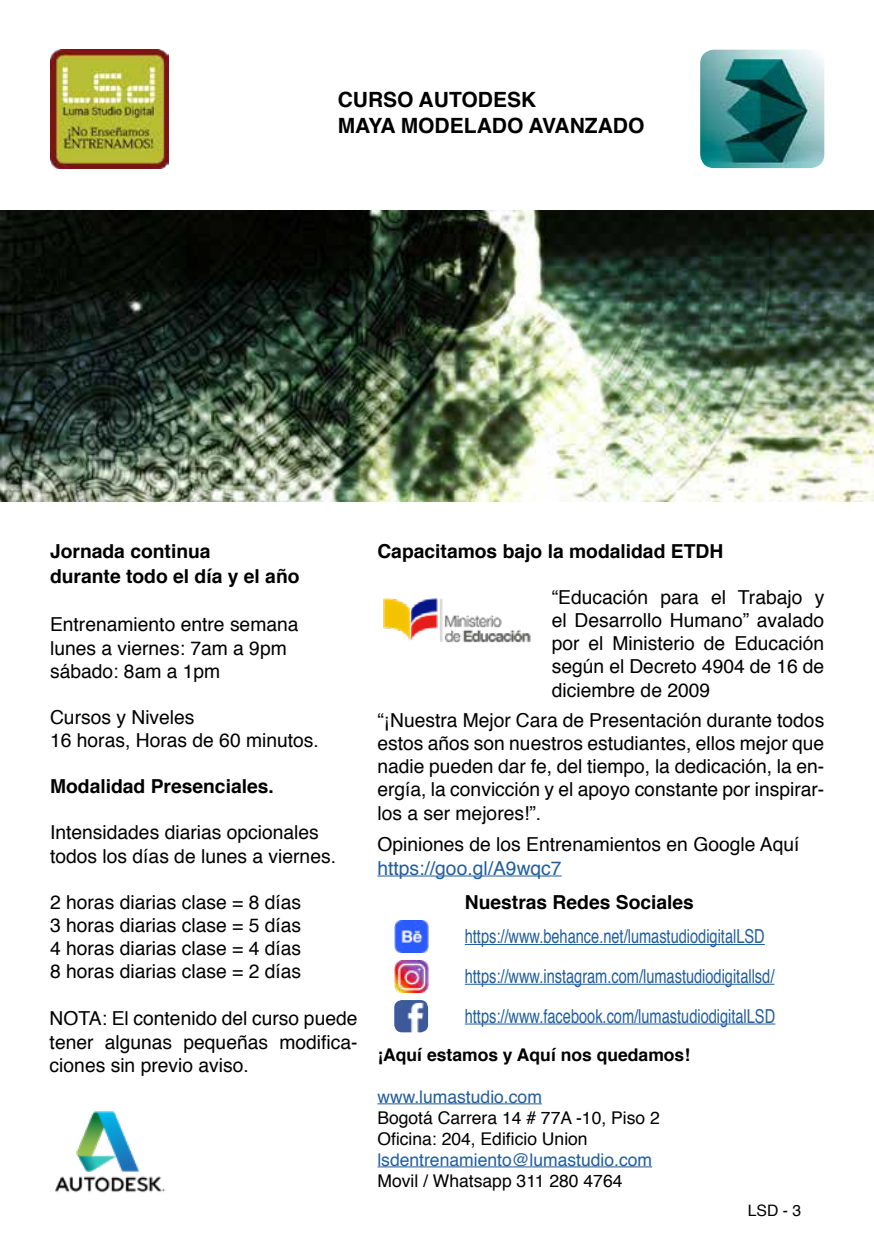
<style>
.page{position:relative;width:874px;height:1241px;background:#fff}
.page>*{position:absolute;margin:0;border:0;box-sizing:border-box;transform-origin:0 0}
.t1{font:700 21px/25.2px "Helvetica";color:#000}
.t2{font:19.25px/23.1px "Helvetica";color:#000}
.t3{font:19.25px/39.7px "Helvetica";color:#215e9e;scale:.76 1}
.t4{font:700 19.25px/25.2px "Helvetica";color:#000}
.t5{font:19.25px "Helvetica";color:#215e9e}
.t6{font:17.5px/21px "Helvetica";color:#000}
.t7{font:17.5px "Helvetica";color:#215e9e}
.t8{font:700 17.5px "Helvetica";color:#000}
.t9{font:15.75px "Helvetica";color:#000}
</style>
<div class="page">
<img style="left:50px;top:50px;width:118px;height:118px">
<img style="left:700px;top:50px;width:123px;height:118px">
<img style="left:0;top:210px;width:873px;height:291px">
<hr style="left:377px;top:1103px;width:164px;height:1px;background:#215e9e">
<hr style="left:377px;top:1166px;width:275px;height:1px;background:#215e9e">
<hr style="left:377px;top:875px;width:184px;height:1px;background:#215e9e">
<img style="left:394px;top:920px;width:34px;height:32px">
<img style="left:394px;top:1000px;width:34px;height:32px">
<img style="left:394px;top:960px;width:34px;height:32px">
<img style="left:383px;top:598px;width:148px;height:45px">
<hr style="left:464px;top:943px;width:300px;height:1px;background:#215e9e">
<hr style="left:464px;top:983px;width:310px;height:1px;background:#215e9e">
<hr style="left:464px;top:1023px;width:310px;height:1px;background:#215e9e">
<img style="left:55px;top:1111px;width:110px;height:82px">
<p class="t1" style="left:337px;top:88px;width:308px">CURSO AUTODESK<br>MAYA MODELADO AVANZADO</p>
<p class="t4" style="left:50px;top:538px;width:251px">Jornada continua<br>durante todo el día y el año</p>
<p class="t2" style="left:50px;top:613px;width:250px">Entrenamiento entre semana lunes a viernes: 7am a 9pm sábado: 8am a 1pm</p>
<p class="t2" style="left:50px;top:706px;width:270px">Cursos y Niveles<br>16 horas, Horas de 60 minutos.</p>
<p class="t4" style="left:50px;top:774px;width:225px">Modalidad Presenciales.</p>
<p class="t2" style="left:50px;top:821px;width:287px">Intensidades diarias opcionales todos los días de lunes a viernes.</p>
<p class="t2" style="left:50px;top:890px;width:252px;text-align:justify">2 horas diarias clase = 8 días 3 horas diarias clase = 5 días 4 horas diarias clase = 4 días 8 horas diarias clase = 2 días</p>
<p class="t4" style="left:377px;top:538px;width:347px">Capacitamos bajo la modalidad ETDH</p>
<p class="t2" style="left:551px;top:586px;width:274px;text-align:justify">“Educación para el Trabajo y el Desarrollo Humano” avalado por el Ministerio de Educación según el Decreto 4904 de 16 de diciembre de 2009</p>
<p class="t2" style="left:377px;top:709px;width:448px;text-align:justify">“¡Nuestra Mejor Cara de Presentación durante todos estos años son nuestros estudiantes, ellos mejor que nadie pueden dar fe, del tiempo, la dedicación, la en&shy;ergía, la convicción y el apoyo constante por inspirar&shy;los a ser mejores!”.</p>
<p class="t2" style="left:377px;top:833px;width:423px">Opiniones de los Entrenamientos en Google Aquí</p>
<p class="t5" style="left:377px;top:852px;width:186px">https://goo.gl/A9wqc7</p>
<p class="t4" style="left:464px;top:890px;width:230px">Nuestras Redes Sociales</p>
<p class="t3" style="left:464px;top:916px;width:408px">https://www.behance.net/lumastudiodigitalLSD https://www.instagram.com/lumastudiodigitallsd/</p>
<p class="t2" style="left:50px;top:1007px;width:309px">NOTA: El contenido del curso puede</p>
<p class="t3" style="left:464px;top:996px;width:410px">https://www.facebook.com/lumastudiodigitalLSD</p>
<p class="t2" style="left:50px;top:1030px;width:309px">tener algunas pequeñas modifica&shy;ciones sin previo aviso.</p>
<p class="t8" style="left:377px;top:1040px;width:314px">¡Aquí estamos y Aquí nos quedamos!</p>
<p class="t7" style="left:377px;top:1082px;width:166px">www.lumastudio.com</p>
<p class="t6" style="left:377px;top:1107px;width:284px">Bogotá Carrera 14 # 77A -10, Piso 2<br>Oficina: 204, Edificio Union</p>
<p class="t7" style="left:377px;top:1145px;width:276px">lsdentrenamiento@lumastudio.com</p>
<p class="t6" style="left:377px;top:1170px;width:246px">Movil / Whatsapp 311 280 4764</p>
<p class="t9" style="left:747px;top:1198px;width:55px">LSD - 3</p>
</div>
